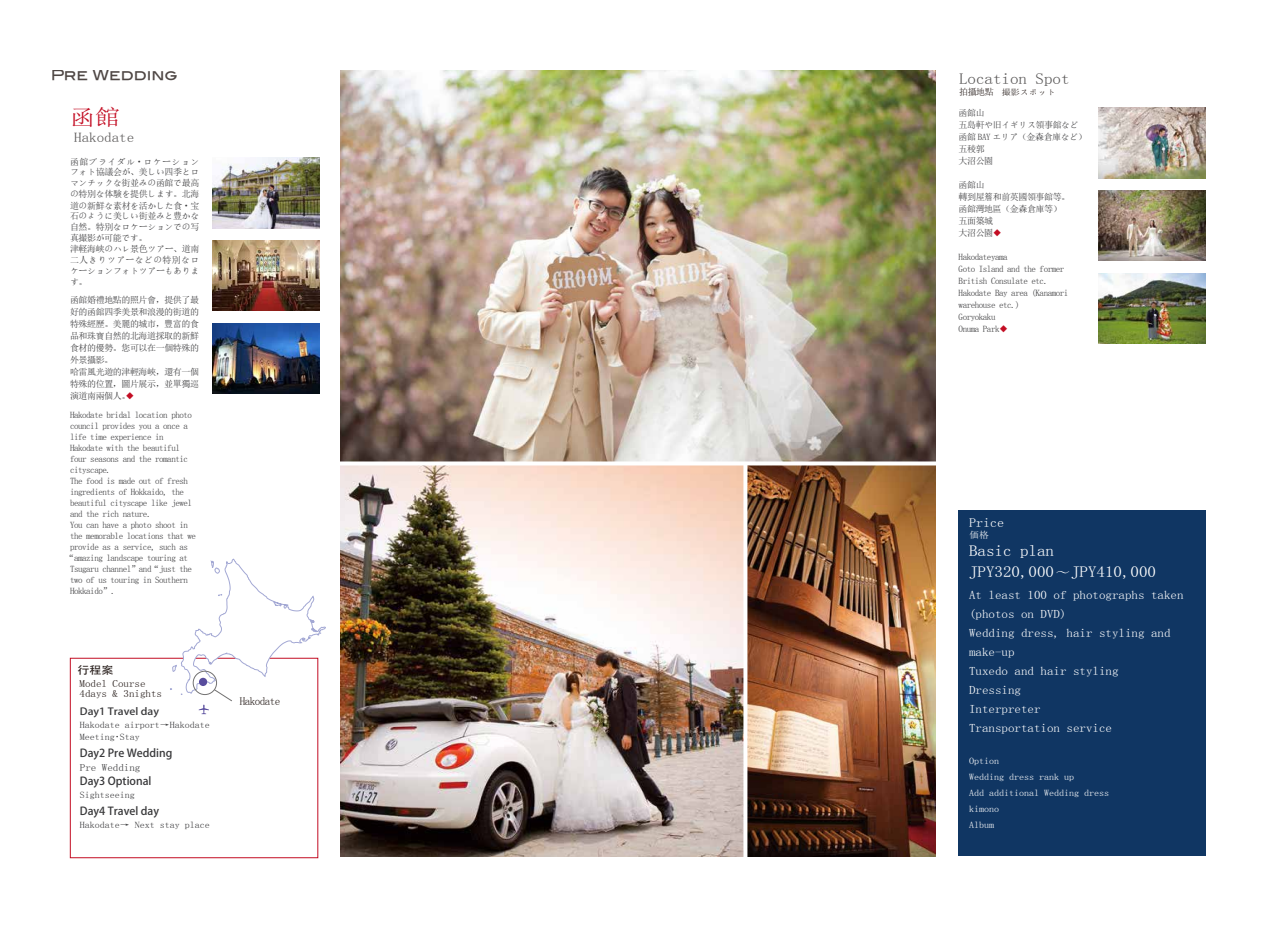
<style>
.page{position:relative;width:1276px;height:927px;background:#fff}
.page>*{position:absolute;margin:0;border:0;box-sizing:border-box;transform-origin:0 0}
.t1{font:22.5px "Sim Sun";color:#c30d23;scale:1.11 1}
.t2{font:15.3px/21.2px "Sim Sun";color:#fff;scale:1.11 1}
.t3{font:15.3px "Sim Sun";color:#595757;scale:1.11 1}
.t4{font:14.1px "Blair Md ITCTT Medium";color:#221815}
.t5{font:13.5px "Sim Sun";color:#595757;scale:1.11 1}
.t6{font:12.6px "Sim Sun";color:#fff;scale:1.11 1}
.t7{font:11.7px/19px "Sim Sun";color:#fff;scale:1.11 1}
.t8{font:11.1px "Sim Sun";letter-spacing:-.05em;color:#221815}
.t9{font:11px "ST Heiti";color:#38383a}
.t10{font:10.8px "ST Heiti";color:#221815;scale:1.11 1}
.t11{font:9.9px/10px "Sim Sun";color:#221815;scale:1.11 1}
.t12{font:9.9px "ST Heiti";color:#38383a;scale:1.11 1}
.t13{font:9.9px "Sim Sun";color:#38383a;scale:1.11 1}
.t14{font:9px/12px "Sim Sun";letter-spacing:-.05em;color:#38383a}
.t15{font:9px/12.1px "Sim Sun";color:#38383a;scale:1.11 1}
.t16{font:9px/16px "Sim Sun";color:#fff;scale:1.11 1}
.t17{font:8.1px "Sim Sun";color:#221815;scale:1.11 1}
.s1{font-family:"Koz Go Pro"}
.s2{color:#c30d23}
.s3{font-size:9px}
.s4{font-family:"Adobe Song Std";font-weight:300}
</style>
<div class="page">
<img style="left:340px;top:70px;width:595px;height:391px">
<img style="left:1098px;top:108px;width:107px;height:70px">
<img style="left:1098px;top:190px;width:107px;height:71px">
<img style="left:1098px;top:273px;width:107px;height:70px">
<img style="left:212px;top:158px;width:107px;height:70px">
<img style="left:212px;top:240px;width:107px;height:71px">
<img style="left:212px;top:323px;width:107px;height:71px">
<div style="left:958px;top:510px;width:247px;height:346px;background:#103663"></div>
<img style="left:340px;top:465px;width:403px;height:392px">
<img style="left:747px;top:465px;width:188px;height:392px">
<svg style="left:340px;top:461px;width:596px;height:1px"></svg>
<svg style="left:743px;top:465px;width:1px;height:392px"></svg>
<div style="left:70px;top:658px;width:248px;height:200px;border:1px solid #c30d23"></div>
<svg style="left:170px;top:558px;width:156px;height:156px"></svg>
<h3 class="t4" style="left:50px;top:67px;width:129px">Pre Wedding</h3>
<h1 class="t1" style="left:70px;top:106px;width:47px">函館</h1>
<h3 class="t5" style="left:74px;top:130px;width:56px">Hakodate</h3>
<p class="t14" style="left:70px;top:156px;width:131px;line-height:11px">函館ブライダル<span class="s1">・</span>ロケーションフォト協議会が、美しい四季とロマンチックな街並みの函館で最高の特別な体験を提供します。北海道の新鮮な素材を活かした食<span class="s1">・</span>宝石のように美しい街並みと豊かな自然。特別なロケーションでの写真撮影が可能です。<br>津軽海峡のハレ景色ツアー、道南二人きりツアーなどの特別なロケーションフォトツアーもあります。</p>
<p class="t14" style="left:70px;top:294px;width:130px">函館婚禮地點的照片會，提供了最好的函館四季美景和浪漫的街道的特殊經歷。美麗的城市，豐富的食品和珠寶自然的北海道採取的新鮮食材的優勢。您可以在一個特殊的外景攝影。<br>哈雷風光遊的津輕海峽，還有一個特殊的位置，圖片展示，並單獨巡演道南兩個人。<span class="s2">◆</span></p>
<p class="t14" style="left:70px;top:408px;width:123px">Hakodate bridal location photo</p>
<p class="t14" style="left:70px;top:419px;width:119px">council provides you a once a</p>
<p class="t14" style="left:70px;top:430px;width:95px">life time experience in</p>
<p class="t14" style="left:70px;top:441px;width:111px">Hakodate with the beautiful</p>
<p class="t14" style="left:70px;top:452px;width:119px">four seasons and the romantic</p>
<p class="t14" style="left:70px;top:463px;width:42px">cityscape.</p>
<p class="t14" style="left:70px;top:474px;width:119px">The food is made out of fresh</p>
<p class="t14" style="left:70px;top:485px;width:115px">ingredients of Hokkaido, the</p>
<p class="t14" style="left:70px;top:496px;width:123px">beautiful cityscape like jewel</p>
<p class="t14" style="left:70px;top:507px;width:83px">and the rich nature.</p>
<p class="t14" style="left:70px;top:518px;width:119px">You can have a photo shoot in</p>
<p class="t14" style="left:70px;top:529px;width:127px">the memorable locations that we</p>
<p class="t14" style="left:70px;top:540px;width:119px">provide as a service, such as</p>
<p class="t14" style="left:66px;top:551px;width:124px">“amazing landscape touring at</p>
<p class="t14" style="left:70px;top:562px;width:123px">Tsugaru channel”and “just the</p>
<p class="t14" style="left:70px;top:573px;width:119px">two of us touring in Southern</p>
<p class="t14" style="left:70px;top:584px;width:47px">Hokkaido”.</p>
<p class="t10" style="left:78px;top:664px;width:34px">行程案</p>
<p class="t12" style="left:80px;top:706px;width:73px">Day1 Travel day</p>
<p class="t15" style="left:80px;top:719px;width:119px">Hakodate airport→Hakodate<br>Meeting<span class="s1">･</span>Stay</p>
<p class="t9" style="left:80px;top:747px;width:94px">Day2 Pre Wedding</p>
<p class="t13" style="left:80px;top:762px;width:56px">Pre Wedding</p>
<p class="t9" style="left:80px;top:775px;width:73px">Day3 Optional</p>
<p class="t15" style="left:80px;top:789px;width:51px">Sightseeing</p>
<p class="t9" style="left:80px;top:805px;width:81px">Day4 Travel day</p>
<p class="t15" style="left:80px;top:819px;width:119px">Hakodate→ Next stay place</p>
<p class="t11" style="left:80px;top:679px;width:76px">Model Course<br>4days &amp; 3nights</p>
<p class="t8" style="left:240px;top:696px;width:42px">Hakodate</p>
<h2 class="t3" style="left:959px;top:71px;width:101px">Location Spot</h2>
<p class="t17" style="left:959px;top:88px;width:89px"><span class="s3">拍攝地點　</span>撮影スポット</p>
<p class="t14" style="left:958px;top:106px;width:130px">函館山<br>五島軒や旧イギリス領事館など函館 BAY エリア（金森倉庫など）五稜郭<br>大沼公園</p>
<p class="t14" style="left:958px;top:178px;width:113px">函館山<br>轉到屋簷和前英國領事館等。函館灣地區（金森倉庫等）五面築城<br>大沼公園<span class="s2">◆</span></p>
<p class="t14" style="left:958px;top:250px;width:111px">Hakodateyama<br>Goto Island and the former<br>British Consulate etc.<br>Hakodate Bay area (Kanamori warehouse etc.)<br>Goryokaku<br>Onuma Park<span class="s2">◆</span></p>
<h3 class="t6" style="left:969px;top:516px;width:33px">Price</h3>
<p class="t16" style="left:969px;top:527px;width:20px">価格</p>
<h2 class="t2" style="left:969px;top:540px;width:170px">Basic plan<br>JPY320,000<span class="s4">～</span>JPY410,000</h2>
<p class="t7" style="left:969px;top:585px;width:195px">At least 100 of photographs taken (photos on DVD)<br>Wedding dress, hair styling and make-up<br>Tuxedo and hair styling<br>Dressing<br>Interpreter<br>Transportation service</p>
<p class="t16" style="left:969px;top:753px;width:128px">Option<br>Wedding dress rank up<br>Add additional Wedding dress kimono<br>Album</p>
</div>
